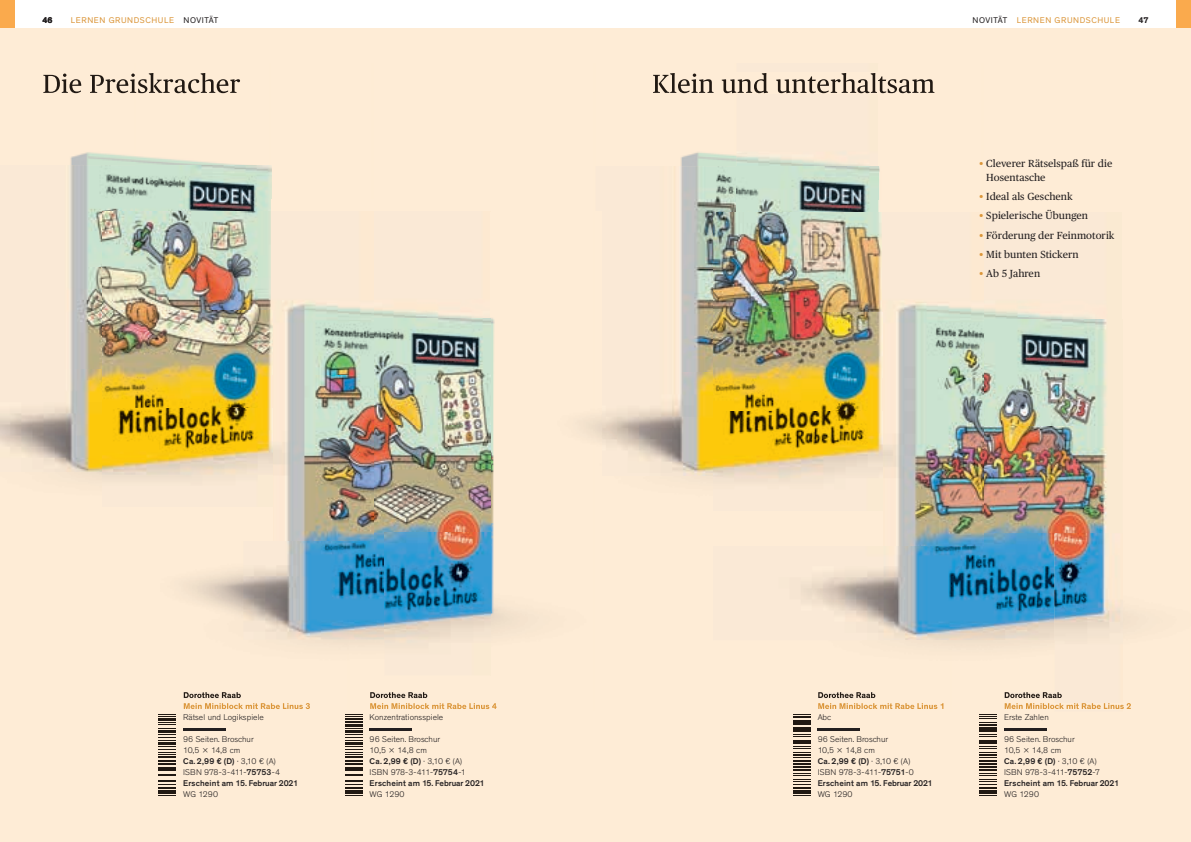
<style>
.page{position:relative;width:1191px;height:842px;background:#fff}
.page>*{position:absolute;margin:0;border:0;box-sizing:border-box;transform-origin:0 0}
.t1{font:10.2px/13.7px "Publico Text";letter-spacing:.005em;color:#231f20}
.t2{font:300 8.5px/11px "Theinhardt";letter-spacing:.005em;color:#231f20}
.t3{font:8.5px "Theinhardt";letter-spacing:.065em;color:#db963a}
.t4{font:700 8.5px "Theinhardt";color:#231f20}
.s1{color:#231f20}
.s2{font-weight:500}
.s3{color:#db963a}
</style>
<div class="page">
<div style="left:0;top:0;width:14px;height:28px;background:#faaa4d"></div>
<div style="left:0;top:28px;width:595px;height:814px;background:#feecd6"></div>
<div style="left:1176px;top:0;width:15px;height:28px;background:#faaa4d"></div>
<div style="left:595px;top:28px;width:596px;height:814px;background:#feecd6"></div>
<hr style="left:817px;top:729px;width:43px;height:2px;background:#231f20">
<svg style="left:793px;top:714px;width:17px;height:82px"></svg>
<hr style="left:1004px;top:729px;width:42px;height:2px;background:#231f20">
<svg style="left:979px;top:714px;width:17px;height:82px"></svg>
<img style="left:680px;top:93px;width:189px;height:73px">
<img style="left:674px;top:166px;width:62px;height:104px">
<img style="left:736px;top:166px;width:142px;height:46px">
<img style="left:602px;top:270px;width:111px;height:209px">
<img style="left:653px;top:73px;width:281px;height:20px">
<img style="left:984px;top:307px;width:123px;height:226px">
<img style="left:883px;top:533px;width:171px;height:107px">
<img style="left:1054px;top:533px;width:69px;height:165px">
<img style="left:818px;top:692px;width:57px;height:6px">
<img style="left:818px;top:703px;width:125px;height:6px">
<img style="left:1004px;top:692px;width:57px;height:6px">
<img style="left:1004px;top:703px;width:126px;height:6px">
<img style="left:713px;top:212px;width:271px;height:333px">
<hr style="left:183px;top:729px;width:43px;height:2px;background:#231f20">
<svg style="left:159px;top:714px;width:17px;height:82px"></svg>
<hr style="left:369px;top:729px;width:43px;height:2px;background:#231f20">
<svg style="left:345px;top:714px;width:17px;height:82px"></svg>
<img style="left:70px;top:93px;width:172px;height:72px">
<img style="left:272px;top:301px;width:101px;height:232px">
<img style="left:70px;top:165px;width:66px;height:102px">
<img style="left:136px;top:165px;width:136px;height:47px">
<img style="left:0;top:267px;width:103px;height:214px">
<img style="left:43px;top:73px;width:197px;height:20px">
<img style="left:373px;top:308px;width:117px;height:225px">
<img style="left:490px;top:318px;width:29px;height:390px">
<img style="left:243px;top:533px;width:141px;height:107px">
<img style="left:384px;top:533px;width:106px;height:164px">
<img style="left:184px;top:692px;width:57px;height:6px">
<img style="left:184px;top:703px;width:126px;height:6px">
<img style="left:370px;top:692px;width:57px;height:6px">
<img style="left:370px;top:703px;width:126px;height:6px">
<img style="left:103px;top:212px;width:169px;height:328px">
<p class="t3" style="left:71px;top:15px;width:149px">LERNEN GRUNDSCHULE <span class="s1">NOVITÄT</span></p>
<p class="t3" style="left:972px;top:15px;width:149px"><span class="s1">NOVITÄT</span> LERNEN GRUNDSCHULE</p>
<p class="t4" style="left:43px;top:15px;width:12px">46</p>
<p class="t4" style="left:1138px;top:15px;width:12px">47</p>
<p class="t2" style="left:183px;top:712px;width:82px">Rätsel und Logikspiele</p>
<p class="t2" style="left:183px;top:734px;width:116px">96 Seiten. Broschur<br>10,5 × 14,8 cm<br><span class="s2">Ca. 2,99 € (D)</span> · 3,10 € (A)<br>ISBN 978-3-411-<span class="s2">75753</span>-4<br><span class="s2">Erscheint am 15. Februar 2021</span></p>
<p class="t2" style="left:183px;top:789px;width:36px">WG 1290</p>
<p class="t2" style="left:369px;top:712px;width:75px">Konzentrationsspiele</p>
<p class="t2" style="left:369px;top:734px;width:116px">96 Seiten. Broschur<br>10,5 × 14,8 cm<br><span class="s2">Ca. 2,99 € (D)</span> · 3,10 € (A)<br>ISBN 978-3-411-<span class="s2">75754</span>-1<br><span class="s2">Erscheint am 15. Februar 2021</span></p>
<p class="t2" style="left:369px;top:789px;width:36px">WG 1290</p>
<p class="t1" style="left:986px;top:157px;width:127px;text-indent:-7px"><span class="s3">•</span> Cleverer Rätselspaß für die<br>Hosentasche</p>
<p class="t1" style="left:979px;top:190px;width:95px"><span class="s3">•</span> Ideal als Geschenk</p>
<p class="t1" style="left:979px;top:209px;width:110px"><span class="s3">•</span> Spielerische Übungen</p>
<p class="t1" style="left:979px;top:228px;width:137px"><span class="s3">•</span> Förderung der Feinmotorik</p>
<p class="t1" style="left:979px;top:247px;width:101px"><span class="s3">•</span> Mit bunten Stickern</p>
<p class="t1" style="left:979px;top:267px;width:62px"><span class="s3">•</span> Ab 5 Jahren</p>
<p class="t2" style="left:817px;top:712px;width:15px">Abc</p>
<p class="t2" style="left:817px;top:734px;width:116px">96 Seiten. Broschur<br>10,5 × 14,8 cm<br><span class="s2">Ca. 2,99 € (D)</span> · 3,10 € (A)<br>ISBN 978-3-411-<span class="s2">75751</span>-0<br><span class="s2">Erscheint am 15. Februar 2021</span></p>
<p class="t2" style="left:817px;top:789px;width:36px">WG 1290</p>
<p class="t2" style="left:1004px;top:712px;width:46px">Erste Zahlen</p>
<p class="t2" style="left:1004px;top:734px;width:116px">96 Seiten. Broschur<br>10,5 × 14,8 cm<br><span class="s2">Ca. 2,99 € (D)</span> · 3,10 € (A)<br>ISBN 978-3-411-<span class="s2">75752</span>-7<br><span class="s2">Erscheint am 15. Februar 2021</span></p>
<p class="t2" style="left:1004px;top:789px;width:36px">WG 1290</p>
</div>
